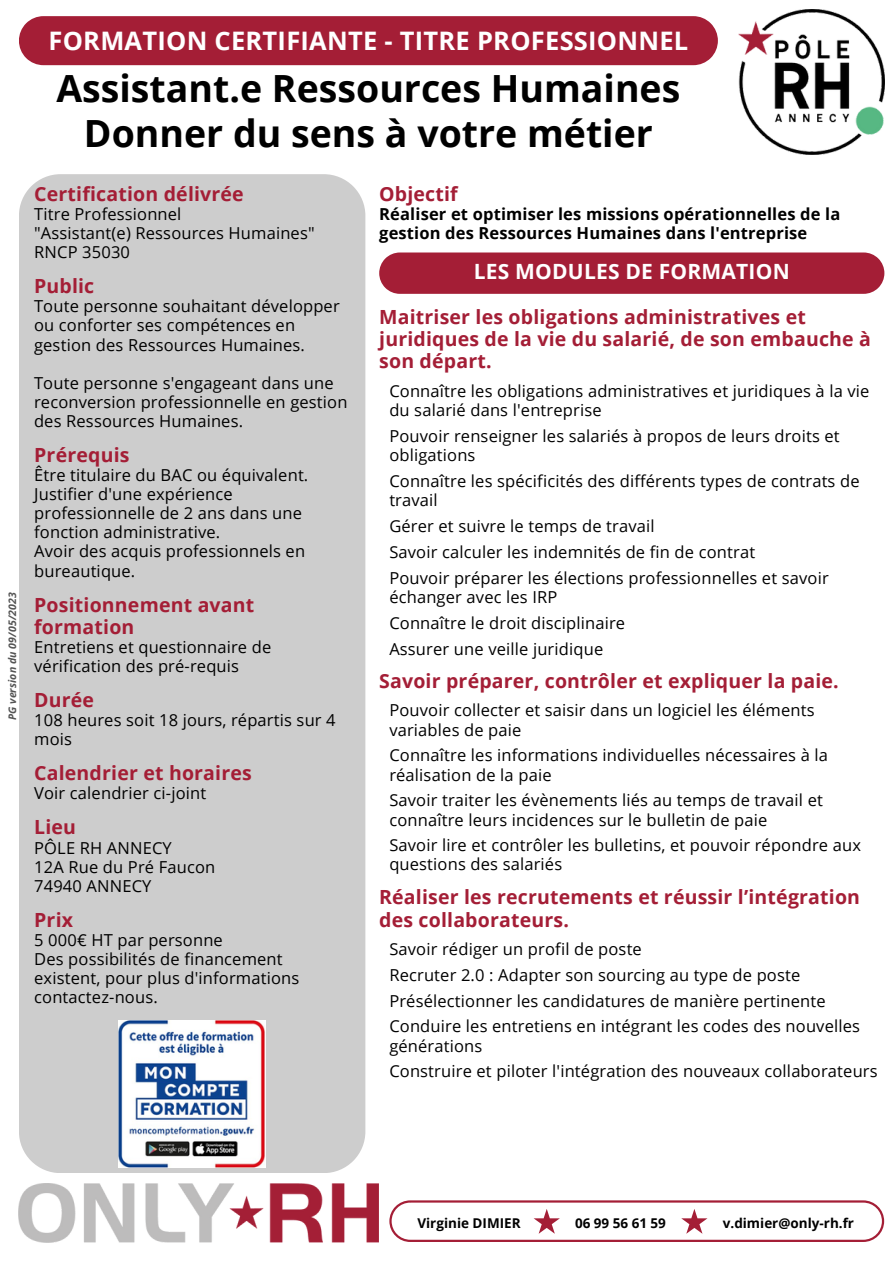
<style>
.page{position:relative;width:893px;height:1264px;background:#fff}
.page>*{position:absolute;margin:0;border:0;box-sizing:border-box;transform-origin:0 0}
.t1{font:700 37.5px "Open Sans";color:#000}
.t2{font:700 25.5px "Open Sans";letter-spacing:.01em;color:#fff}
.t3{font:700 21px "Open Sans";letter-spacing:.01em;color:#fff}
.t4{font:700 19.5px/22.5px "Open Sans";letter-spacing:.01em;color:#a41e36}
.t5{font:16.5px/19px "Open Sans";letter-spacing:.01em;color:#000}
.t6{font:700 16.5px/19px "Open Sans";letter-spacing:.01em;color:#000}
.t7{font:700 13.5px "Open Sans";color:#000}
.t8{font:italic 700 10.5px "Open Sans";letter-spacing:.01em;color:#545454}
</style>
<div class="page">
<img style="left:738px;top:9px;width:146px;height:145px">
<div style="left:19px;top:16px;width:698px;height:49px;background:#a41e36"></div>
<div style="left:19px;top:174px;width:346px;height:999px;background:#cdcdcd"></div>
<img style="left:19px;top:1183px;width:360px;height:59px">
<svg style="left:389px;top:1200px;width:495px;height:41px"></svg>
<div style="left:379px;top:252px;width:505px;height:42px;background:#a41e36"></div>
<img style="left:118px;top:1020px;width:147px;height:147px">
<p class="t8" style="left:5px;top:720px;width:129px;rotate:-90deg">PG version du 09/05/2023</p>
<p class="t2" style="left:48px;top:23px;width:641px">FORMATION CERTIFIANTE - TITRE PROFESSIONNEL</p>
<p class="t1" style="left:56px;top:62px;width:625px">Assistant.e Ressources Humaines</p>
<p class="t1" style="left:84px;top:107px;width:570px">Donner du sens à votre métier</p>
<p class="t4" style="left:34px;top:182px;width:211px">Certification délivrée</p>
<p class="t5" style="left:34px;top:204px;width:149px">Titre Professionnel</p>
<p class="t5" style="left:34px;top:223px;width:282px">"Assistant(e) Ressources Humaines"</p>
<p class="t5" style="left:34px;top:242px;width:97px">RNCP 35030</p>
<p class="t4" style="left:34px;top:274px;width:62px">Public</p>
<p class="t5" style="left:34px;top:296px;width:307px">Toute personne souhaitant développer ou conforter ses compétences en gestion des Ressources Humaines.</p>
<p class="t5" style="left:34px;top:373px;width:315px">Toute personne s'engageant dans une reconversion professionnelle en gestion des Ressources Humaines.</p>
<p class="t4" style="left:34px;top:443px;width:97px">Prérequis</p>
<p class="t5" style="left:34px;top:465px;width:276px">Être titulaire du BAC ou équivalent.</p>
<p class="t5" style="left:34px;top:484px;width:269px">Justifier d'une expérience professionnelle de 2 ans dans une</p>
<p class="t5" style="left:34px;top:522px;width:188px">fonction administrative.</p>
<p class="t5" style="left:34px;top:541px;width:272px">Avoir des acquis professionnels en bureautique.</p>
<p class="t4" style="left:34px;top:592px;width:222px">Positionnement avant formation</p>
<p class="t5" style="left:34px;top:637px;width:239px">Entretiens et questionnaire de vérification des pré-requis</p>
<p class="t4" style="left:34px;top:688px;width:61px">Durée</p>
<p class="t5" style="left:34px;top:710px;width:303px">108 heures soit 18 jours, répartis sur 4 mois</p>
<p class="t4" style="left:34px;top:761px;width:219px">Calendrier et horaires</p>
<p class="t5" style="left:34px;top:783px;width:174px">Voir calendrier ci-joint</p>
<p class="t4" style="left:34px;top:815px;width:43px">Lieu</p>
<p class="t5" style="left:34px;top:837px;width:139px">PÔLE RH ANNECY</p>
<p class="t5" style="left:34px;top:856px;width:182px">12A Rue du Pré Faucon</p>
<p class="t5" style="left:34px;top:875px;width:119px">74940 ANNECY</p>
<p class="t4" style="left:34px;top:907px;width:40px">Prix</p>
<p class="t5" style="left:34px;top:929px;width:190px">5 000€ HT par personne</p>
<p class="t5" style="left:34px;top:949px;width:266px">Des possibilités de financement existent, pour plus d'informations contactez-nous.</p>
<p class="t4" style="left:379px;top:182px;width:80px">Objectif</p>
<p class="t6" style="left:379px;top:204px;width:462px">Réaliser et optimiser les missions opérationnelles de la gestion des Ressources Humaines dans l'entreprise</p>
<p class="t3" style="left:474px;top:257px;width:317px">LES MODULES DE FORMATION</p>
<p class="t4" style="left:379px;top:305px;width:493px">Maitriser les obligations administratives et juridiques de la vie du salarié, de son embauche à son départ.</p>
<p class="t5" style="left:389px;top:380px;width:481px">Connaître les obligations administratives et juridiques à la vie du salarié dans l'entreprise</p>
<p class="t5" style="left:389px;top:426px;width:452px">Pouvoir renseigner les salariés à propos de leurs droits et obligations</p>
<p class="t5" style="left:389px;top:471px;width:472px">Connaître les spécificités des différents types de contrats de travail</p>
<p class="t5" style="left:389px;top:516px;width:267px">Gérer et suivre le temps de travail</p>
<p class="t5" style="left:389px;top:542px;width:367px">Savoir calculer les indemnités de fin de contrat</p>
<p class="t5" style="left:389px;top:568px;width:441px">Pouvoir préparer les élections professionnelles et savoir échanger avec les IRP</p>
<p class="t5" style="left:389px;top:612px;width:237px">Connaître le droit disciplinaire</p>
<p class="t5" style="left:389px;top:638px;width:215px">Assurer une veille juridique</p>
<p class="t4" style="left:379px;top:669px;width:461px">Savoir préparer, contrôler et expliquer la paie.</p>
<p class="t5" style="left:389px;top:700px;width:427px">Pouvoir collecter et saisir dans un logiciel les éléments variables de paie</p>
<p class="t5" style="left:389px;top:745px;width:440px">Connaître les informations individuelles nécessaires à la réalisation de la paie</p>
<p class="t5" style="left:389px;top:790px;width:435px">Savoir traiter les évènements liés au temps de travail et connaître leurs incidences sur le bulletin de paie</p>
<p class="t5" style="left:389px;top:835px;width:473px">Savoir lire et contrôler les bulletins, et pouvoir répondre aux questions des salariés</p>
<p class="t4" style="left:379px;top:885px;width:482px">Réaliser les recrutements et réussir l’intégration des collaborateurs.</p>
<p class="t5" style="left:389px;top:938px;width:254px">Savoir rédiger un profil de poste</p>
<p class="t5" style="left:389px;top:964px;width:412px">Recruter 2.0 : Adapter son sourcing au type de poste</p>
<p class="t5" style="left:389px;top:990px;width:438px">Présélectionner les candidatures de manière pertinente</p>
<p class="t5" style="left:389px;top:1016px;width:472px">Conduire les entretiens en intégrant les codes des nouvelles générations</p>
<p class="t5" style="left:389px;top:1061px;width:490px">Construire et piloter l'intégration des nouveaux collaborateurs</p>
<p class="t7" style="left:417px;top:1213px;width:105px">Virginie DIMIER</p>
<p class="t7" style="left:575px;top:1213px;width:92px">06 99 56 61 59</p>
<p class="t7" style="left:722px;top:1213px;width:133px">v.dimier@only-rh.fr</p>
</div>
